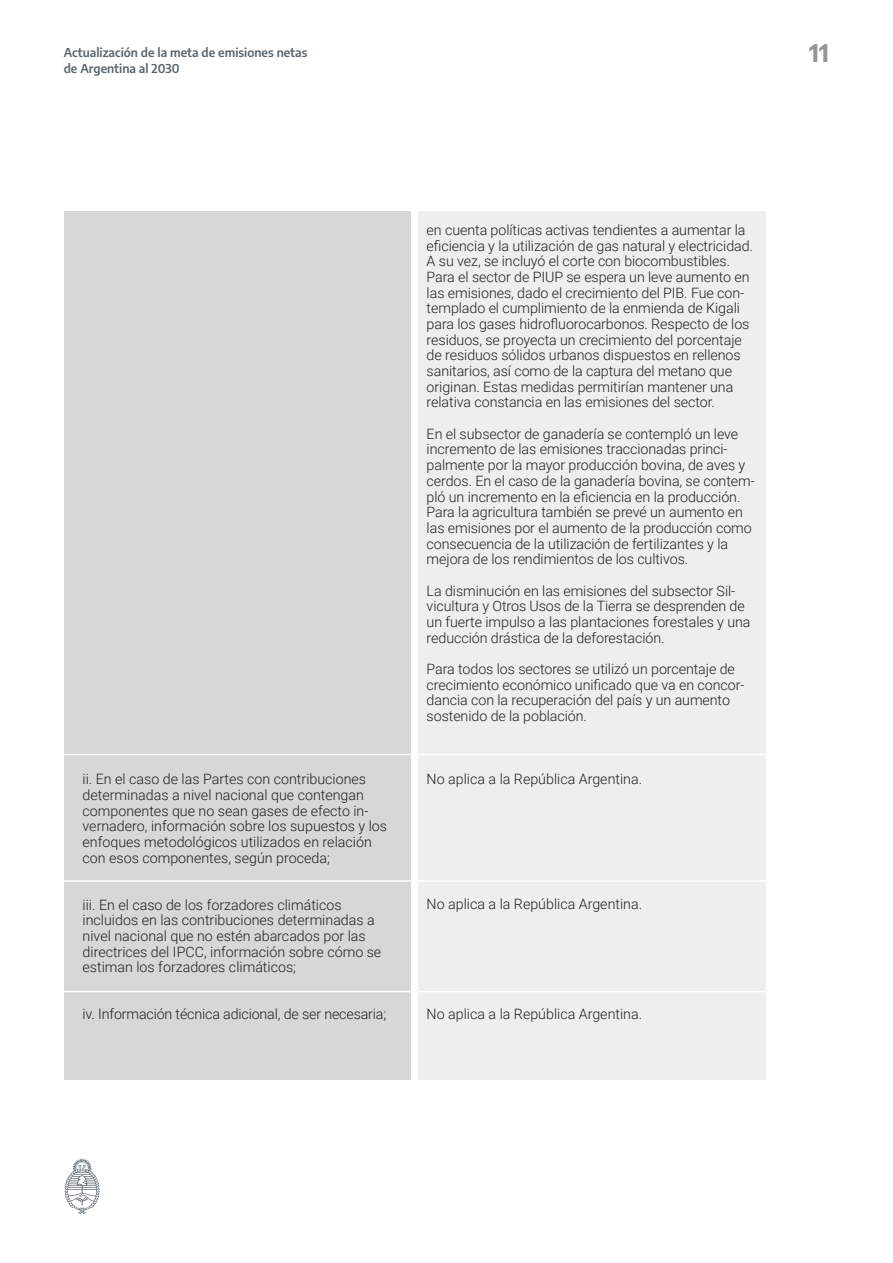
<style>
.page{position:relative;width:893px;height:1263px;background:#fff}
.page>*{position:absolute;margin:0;border:0;box-sizing:border-box;transform-origin:0 0}
.t1{font:700 24px "Encode Sans";color:#949594}
.t2{font:300 14.25px/15.8px "Roboto";letter-spacing:-.005em;color:#231f20}
.t3{font:600 12px/15.8px "Encode Sans";color:#55636c}
</style>
<div class="page">
<svg style="left:65px;top:1159px;width:34px;height:55px"></svg>
<div style="left:418px;top:212px;width:347px;height:868px;background:#eeeeef"></div>
<div style="left:64px;top:212px;width:346px;height:868px;background:#d6d7d7"></div>
<hr style="left:58px;top:754px;width:713px;height:1px;background:#fff">
<hr style="left:58px;top:880px;width:713px;height:2px;background:#fff">
<hr style="left:58px;top:991px;width:713px;height:1px;background:#fff">
<p class="t3" style="left:64px;top:44px;width:245px">Actualización de la meta de emisiones netas de Argentina al 2030</p>
<h1 class="t1" style="left:809px;top:35px;width:21px">11</h1>
<p class="t2" style="left:83px;top:771px;width:306px">ii. En el caso de las Partes con contribuciones determinadas a nivel nacional que contengan componentes que no sean gases de efecto in&shy;vernadero, información sobre los supuestos y los enfoques metodológicos utilizados en relación con esos componentes, según proceda;</p>
<p class="t2" style="left:83px;top:896px;width:300px">iii. En el caso de los forzadores climáticos incluidos en las contribuciones determinadas a nivel nacional que no estén abarcados por las directrices del IPCC, información sobre cómo se estiman los forzadores climáticos;</p>
<p class="t2" style="left:83px;top:1006px;width:305px">iv. Información técnica adicional, de ser necesaria;</p>
<p class="t2" style="left:427px;top:222px;width:328px">en cuenta políticas activas tendientes a aumentar la eficiencia y la utilización de gas natural y electricidad.<br>A su vez, se incluyó el corte con biocombustibles.<br>Para el sector de PIUP se espera un leve aumento en las emisiones, dado el crecimiento del PIB. Fue con&shy;templado el cumplimiento de la enmienda de Kigali para los gases hidrofluorocarbonos. Respecto de los residuos, se proyecta un crecimiento del porcentaje de residuos sólidos urbanos dispuestos en rellenos sanitarios, así como de la captura del metano que originan. Estas medidas permitirían mantener una relativa constancia en las emisiones del sector.</p>
<p class="t2" style="left:427px;top:425px;width:330px">En el subsector de ganadería se contempló un leve incremento de las emisiones traccionadas princi&shy;palmente por la mayor producción bovina, de aves y cerdos. En el caso de la ganadería bovina, se contem&shy;pló un incremento en la eficiencia en la producción.<br>Para la agricultura también se prevé un aumento en las emisiones por el aumento de la producción como consecuencia de la utilización de fertilizantes y la mejora de los rendimientos de los cultivos.</p>
<p class="t2" style="left:427px;top:582px;width:325px">La disminución en las emisiones del subsector Sil&shy;vicultura y Otros Usos de la Tierra se desprenden de un fuerte impulso a las plantaciones forestales y una reducción drástica de la deforestación.</p>
<p class="t2" style="left:427px;top:660px;width:319px">Para todos los sectores se utilizó un porcentaje de crecimiento económico unificado que va en concor&shy;dancia con la recuperación del país y un aumento sostenido de la población.</p>
<p class="t2" style="left:427px;top:770px;width:217px">No aplica a la República Argentina.</p>
<p class="t2" style="left:427px;top:896px;width:217px">No aplica a la República Argentina.</p>
<p class="t2" style="left:427px;top:1005px;width:217px">No aplica a la República Argentina.</p>
</div>
